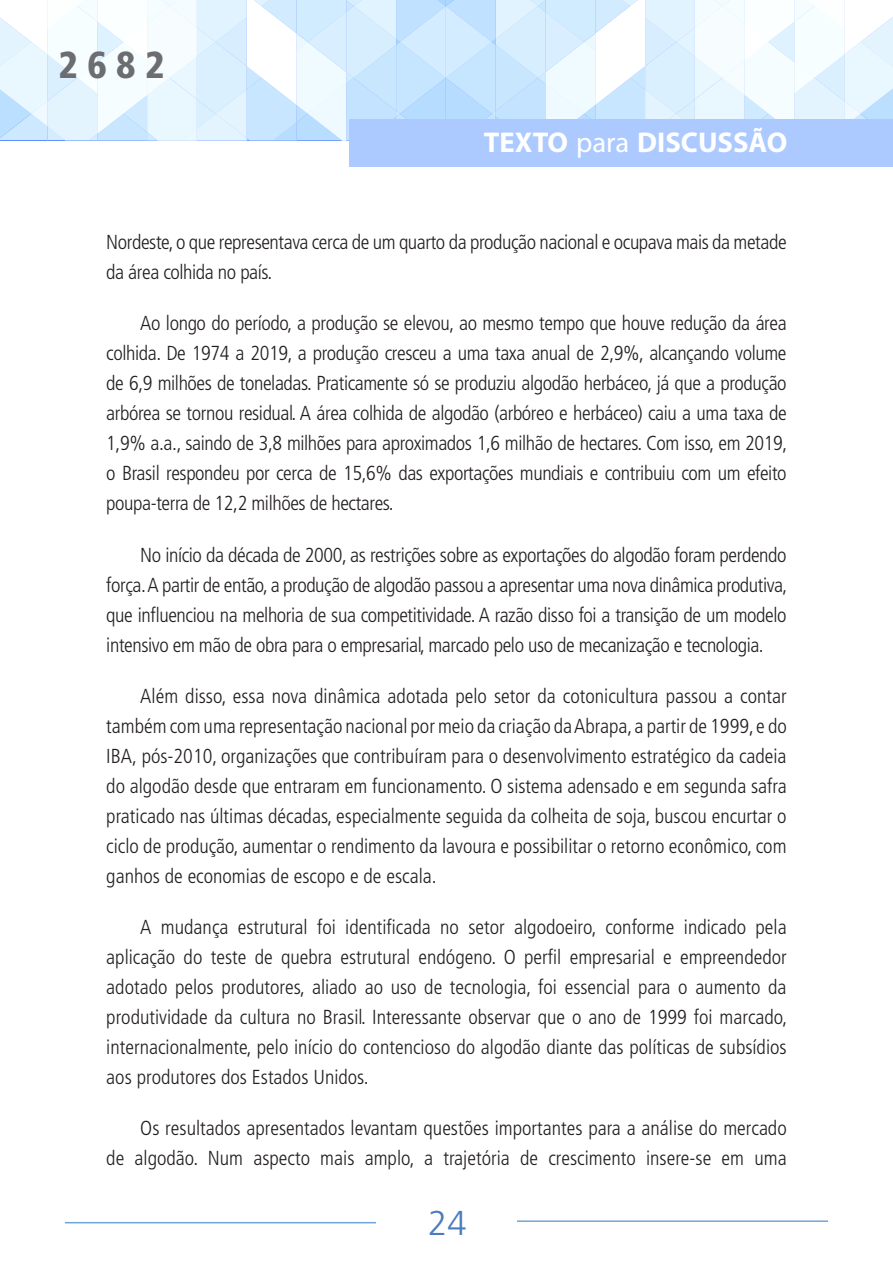
<style>
.page{position:relative;width:893px;height:1263px;background:#fff}
.page>*{position:absolute;margin:0;border:0;box-sizing:border-box;transform-origin:0 0}
.t1{font:900 condensed 37.5px "Frutiger LT Pro";color:#6c6d70}
.t2{font:300 34.5px "Frutiger LT Pro";color:#4b7cbe}
.t3{font:700 28.65px "Myriad Pro";color:#fff}
.texto_corrido{font:300 condensed 20.25px/30px "Frutiger LT Pro";color:#231f20;text-align:justify}
.texto_corrido-2{font:300 condensed 20.25px/30px "Frutiger LT Pro";letter-spacing:-.02em;color:#231f20}
.s1{font-weight:400}
</style>
<div class="page">
<svg style="left:0;top:0;width:893px;height:140px"></svg>
<div style="left:349px;top:119px;width:544px;height:48px;background:#accaff"></div>
<hr style="left:517px;top:1220px;width:311px;height:2px;background:#6fa5d9">
<hr style="left:65px;top:1222px;width:311px;height:1px;background:#6fa5d9">
<h1 class="t1" style="left:58px;top:42px;width:108px">2682</h1>
<h3 class="t3" style="left:484px;top:124px;width:305px">TEXTO <span class="s1">para</span> DISCUSSÃO</h3>
<p class="texto_corrido-2" style="left:106px;top:227px;width:682px">Nordeste, o que representava cerca de um quarto da produção nacional e ocupava mais da metade da área colhida no país.</p>
<p class="texto_corrido" style="left:106px;top:309px;width:683px;text-indent:34px">Ao longo do período, a produção se elevou, ao mesmo tempo que houve redução da área colhida. De 1974 a 2019, a produção cresceu a uma taxa anual de 2,9%, alcançando volume de 6,9 milhões de toneladas. Praticamente só se produziu algodão herbáceo, já que a produção arbórea se tornou residual. A área colhida de algodão (arbóreo e herbáceo) caiu a uma taxa de 1,9% a.a., saindo de 3,8 milhões para aproximados 1,6 milhão de hectares. Com isso, em 2019, o Brasil respondeu por cerca de 15,6% das exportações mundiais e contribuiu com um efeito poupa-terra de 12,2 milhões de hectares.</p>
<p class="texto_corrido" style="left:106px;top:540px;width:683px;text-indent:34px">No início da década de 2000, as restrições sobre as exportações do algodão foram perdendo força. A partir de então, a produção de algodão passou a apresentar uma nova dinâmica produtiva, que influenciou na melhoria de sua competitividade. A razão disso foi a transição de um modelo intensivo em mão de obra para o empresarial, marcado pelo uso de mecanização e tecnologia.</p>
<p class="texto_corrido" style="left:106px;top:681px;width:682px;text-indent:34px">Além disso, essa nova dinâmica adotada pelo setor da cotonicultura passou a contar também com uma representação nacional por meio da criação da Abrapa, a partir de 1999, e do IBA, pós-2010, organizações que contribuíram para o desenvolvimento estratégico da cadeia do algodão desde que entraram em funcionamento. O sistema adensado e em segunda safra praticado nas últimas décadas, especialmente seguida da colheita de soja, buscou encurtar o ciclo de produção, aumentar o rendimento da lavoura e possibilitar o retorno econômico, com ganhos de economias de escopo e de escala.</p>
<p class="texto_corrido" style="left:106px;top:912px;width:683px;text-indent:34px">A mudança estrutural foi identificada no setor algodoeiro, conforme indicado pela aplicação do teste de quebra estrutural endógeno. O perfil empresarial e empreendedor adotado pelos produtores, aliado ao uso de tecnologia, foi essencial para o aumento da produtividade da cultura no Brasil. Interessante observar que o ano de 1999 foi marcado, internacionalmente, pelo início do contencioso do algodão diante das políticas de subsídios aos produtores dos Estados Unidos.</p>
<p class="texto_corrido" style="left:106px;top:1114px;width:682px;text-align:right">Os resultados apresentados levantam questões importantes para a análise do mercado<br>de algodão. Num aspecto mais amplo, a trajetória de crescimento insere-se em uma</p>
<h2 class="t2" style="left:428px;top:1203px;width:40px">24</h2>
</div>
